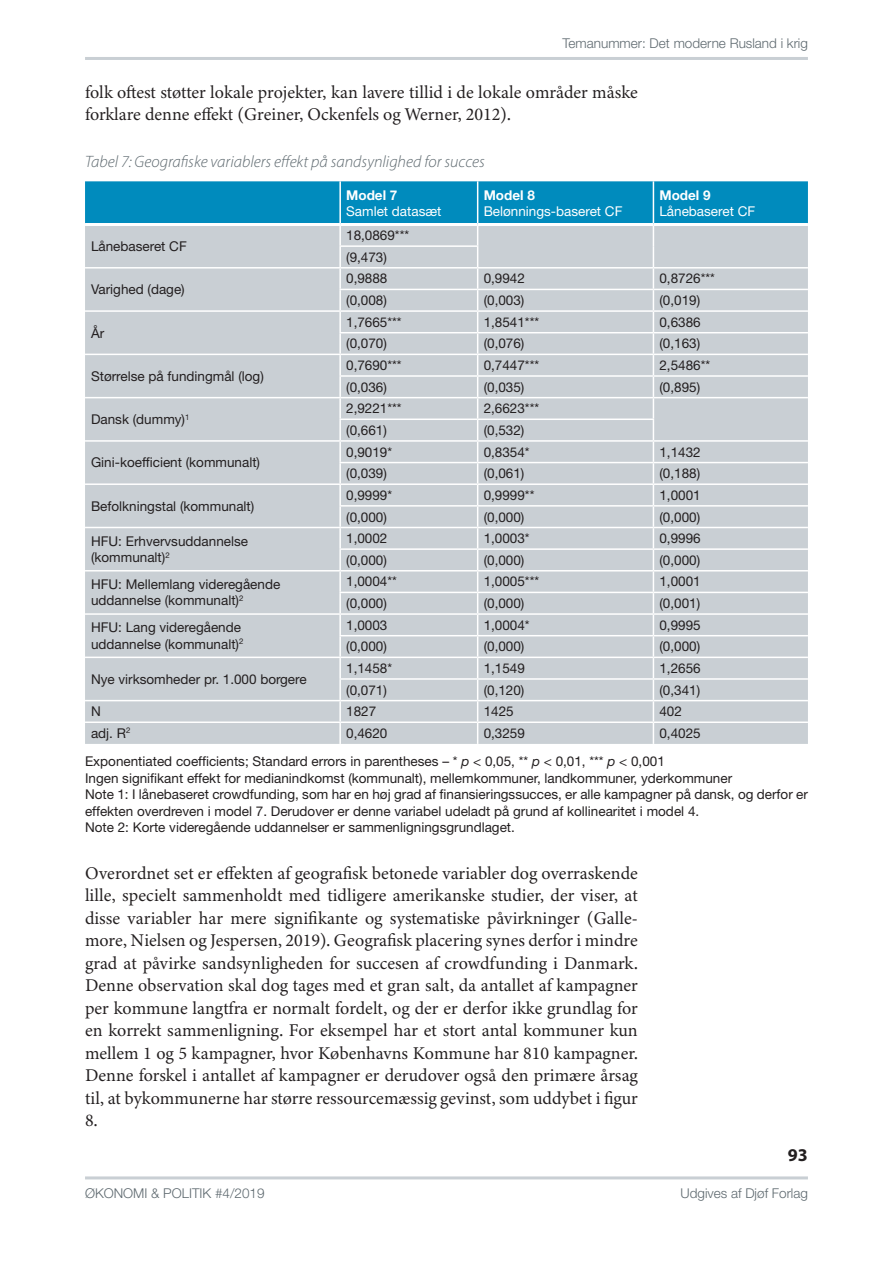
<style>
.page{position:relative;width:893px;height:1263px;background:#fff}
.page>*{position:absolute;margin:0;border:0;box-sizing:border-box;transform-origin:0 0}
.t1{font:18px/22.5px "Minion 3";color:#231f20}
.t2{font:700 18px "Myriad Pro";color:#231f20}
.t3{font:italic 300 16.5px "Myriad Pro";color:#5e696f}
.t4{font:13.5px/16.5px "Helvetica Neue LT Std";color:#231f20}
.t5{font:300 13.5px "Helvetica Neue LT Std";color:#5e696f}
.t6{font:13.5px "Helvetica Neue LT Std";color:#fff}
.t7{font:700 13.5px "Helvetica Neue LT Std";color:#fff}
.s1{font-style:italic}
</style>
<div class="page">
<hr style="left:85px;top:1176px;width:723px;height:3px;background:#c9cfd4">
<hr style="left:85px;top:57px;width:723px;height:3px;background:#c9cfd4">
<svg style="left:85px;top:181px;width:723px;height:563px;background:#bdccd4"></svg>
<hr style="left:85px;top:223px;width:255px;height:3px;background:#fff">
<hr style="left:340px;top:223px;width:138px;height:3px;background:#fff">
<hr style="left:478px;top:223px;width:175px;height:3px;background:#fff">
<hr style="left:653px;top:223px;width:155px;height:3px;background:#fff">
<p class="t5" style="left:563px;top:35px;width:247px">Temanummer: Det moderne Rusland i krig</p>
<h1 class="t1" style="left:85px;top:81px;width:554px">folk oftest støtter lokale projekter, kan lavere tillid i de lokale områder måske forklare denne effekt (Greiner, Ockenfels og Werner, 2012).</h1>
<p class="t3" style="left:85px;top:151px;width:401px">Tabel 7: Geografiske variablers effekt på sandsynlighed for succes</p>
<p class="t7" style="left:346px;top:186px;width:53px">Model 7</p>
<p class="t6" style="left:346px;top:203px;width:97px">Samlet datasæt</p>
<p class="t7" style="left:484px;top:186px;width:53px">Model 8</p>
<p class="t6" style="left:484px;top:203px;width:140px">Belønnings-baseret CF</p>
<p class="t7" style="left:659px;top:186px;width:53px">Model 9</p>
<p class="t6" style="left:659px;top:203px;width:97px">Lånebaseret CF</p>
<p class="t4" style="left:91px;top:238px;width:97px">Lånebaseret CF</p>
<p class="t4" style="left:346px;top:224px;width:65px;line-height:21.6px">18,0869*** (9,473)</p>
<p class="t4" style="left:91px;top:281px;width:95px">Varighed (dage)</p>
<p class="t4" style="left:346px;top:270px;width:43px">0,9888</p>
<p class="t4" style="left:484px;top:270px;width:43px">0,9942</p>
<p class="t4" style="left:659px;top:270px;width:57px">0,8726***</p>
<p class="t4" style="left:346px;top:292px;width:42px">(0,008)</p>
<p class="t4" style="left:484px;top:292px;width:42px">(0,003)</p>
<p class="t4" style="left:659px;top:292px;width:42px">(0,019)</p>
<p class="t4" style="left:91px;top:324px;width:15px">År</p>
<p class="t4" style="left:91px;top:368px;width:174px">Størrelse på fundingmål (log)</p>
<p class="t4" style="left:91px;top:411px;width:100px">Dansk (dummy)<sup>1</sup></p>
<p class="t4" style="left:91px;top:454px;width:171px">Gini-koefficient (kommunalt)</p>
<p class="t4" style="left:91px;top:497px;width:165px">Befolkningstal (kommunalt)</p>
<p class="t4" style="left:346px;top:313px;width:57px">1,7665***</p>
<p class="t4" style="left:484px;top:313px;width:57px">1,8541***</p>
<p class="t4" style="left:659px;top:313px;width:43px">0,6386</p>
<p class="t4" style="left:346px;top:335px;width:42px">(0,070)</p>
<p class="t4" style="left:484px;top:335px;width:42px">(0,076)</p>
<p class="t4" style="left:659px;top:335px;width:42px">(0,163)</p>
<p class="t4" style="left:346px;top:357px;width:57px">0,7690***</p>
<p class="t4" style="left:484px;top:357px;width:57px">0,7447***</p>
<p class="t4" style="left:659px;top:357px;width:52px">2,5486**</p>
<p class="t4" style="left:346px;top:378px;width:42px">(0,036)</p>
<p class="t4" style="left:484px;top:378px;width:42px">(0,035)</p>
<p class="t4" style="left:659px;top:378px;width:42px">(0,895)</p>
<p class="t4" style="left:346px;top:400px;width:57px">2,9221***</p>
<p class="t4" style="left:484px;top:400px;width:57px">2,6623***</p>
<p class="t4" style="left:346px;top:422px;width:42px">(0,661)</p>
<p class="t4" style="left:484px;top:422px;width:42px">(0,532)</p>
<p class="t4" style="left:346px;top:443px;width:48px">0,9019*</p>
<p class="t4" style="left:484px;top:443px;width:48px">0,8354*</p>
<p class="t4" style="left:659px;top:443px;width:43px">1,1432</p>
<p class="t4" style="left:346px;top:465px;width:42px">(0,039)</p>
<p class="t4" style="left:484px;top:465px;width:42px">(0,061)</p>
<p class="t4" style="left:659px;top:465px;width:42px">(0,188)</p>
<p class="t4" style="left:346px;top:487px;width:48px">0,9999*</p>
<p class="t4" style="left:484px;top:487px;width:52px">0,9999**</p>
<p class="t4" style="left:659px;top:487px;width:43px">1,0001</p>
<p class="t4" style="left:346px;top:508px;width:42px">(0,000)</p>
<p class="t4" style="left:484px;top:508px;width:42px">(0,000)</p>
<p class="t4" style="left:659px;top:508px;width:42px">(0,000)</p>
<p class="t4" style="left:91px;top:532px;width:159px">HFU: Erhvervsuddannelse (kommunalt)<sup>2</sup></p>
<p class="t4" style="left:346px;top:530px;width:43px">1,0002</p>
<p class="t4" style="left:484px;top:530px;width:48px">1,0003*</p>
<p class="t4" style="left:659px;top:530px;width:43px">0,9996</p>
<p class="t4" style="left:346px;top:551px;width:42px">(0,000)</p>
<p class="t4" style="left:484px;top:551px;width:42px">(0,000)</p>
<p class="t4" style="left:659px;top:551px;width:42px">(0,000)</p>
<p class="t4" style="left:91px;top:576px;width:191px">HFU: Mellemlang videregående uddannelse (kommunalt)<sup>2</sup></p>
<p class="t4" style="left:346px;top:573px;width:52px">1,0004**</p>
<p class="t4" style="left:484px;top:573px;width:57px">1,0005***</p>
<p class="t4" style="left:659px;top:573px;width:43px">1,0001</p>
<p class="t4" style="left:346px;top:595px;width:42px">(0,000)</p>
<p class="t4" style="left:484px;top:595px;width:42px">(0,000)</p>
<p class="t4" style="left:659px;top:595px;width:42px">(0,001)</p>
<p class="t4" style="left:91px;top:619px;width:154px">HFU: Lang videregående uddannelse (kommunalt)<sup>2</sup></p>
<p class="t4" style="left:346px;top:616px;width:43px">1,0003</p>
<p class="t4" style="left:484px;top:616px;width:48px">1,0004*</p>
<p class="t4" style="left:659px;top:616px;width:43px">0,9995</p>
<p class="t4" style="left:346px;top:638px;width:42px">(0,000)</p>
<p class="t4" style="left:484px;top:638px;width:42px">(0,000)</p>
<p class="t4" style="left:659px;top:638px;width:42px">(0,000)</p>
<p class="t4" style="left:91px;top:670px;width:217px">Nye virksomheder pr. 1.000 borgere</p>
<p class="t4" style="left:346px;top:660px;width:48px">1,1458*</p>
<p class="t4" style="left:484px;top:660px;width:43px">1,1549</p>
<p class="t4" style="left:659px;top:660px;width:43px">1,2656</p>
<p class="t4" style="left:346px;top:681px;width:42px">(0,071)</p>
<p class="t4" style="left:484px;top:681px;width:42px">(0,120)</p>
<p class="t4" style="left:659px;top:681px;width:42px">(0,341)</p>
<p class="t4" style="left:91px;top:703px;width:11px">N</p>
<p class="t4" style="left:346px;top:703px;width:32px">1827</p>
<p class="t4" style="left:484px;top:703px;width:32px">1425</p>
<p class="t4" style="left:659px;top:703px;width:24px">402</p>
<p class="t4" style="left:91px;top:725px;width:41px">adj. R<sup>2</sup></p>
<p class="t4" style="left:346px;top:725px;width:43px">0,4620</p>
<p class="t4" style="left:484px;top:725px;width:43px">0,3259</p>
<p class="t4" style="left:85px;top:719px;width:617px;line-height:28.3px;text-indent:574px">0,4025<br>Exponentiated coefficients; Standard errors in parentheses – * <span class="s1">p</span> &lt; 0,05, ** <span class="s1">p</span> &lt; 0,01, *** <span class="s1">p</span> &lt; 0,001</p>
<p class="t4" style="left:85px;top:769px;width:724px">Ingen signifikant effekt for medianindkomst (kommunalt), mellemkommuner, landkommuner, yderkommuner<br>Note 1: I lånebaseret crowdfunding, som har en høj grad af finansieringssucces, er alle kampagner på dansk, og derfor er effekten overdreven i model 7. Derudover er denne variabel udeladt på grund af kollinearitet i model 4.<br>Note 2: Korte videregående uddannelser er sammenligningsgrundlaget.</p>
<p class="t1" style="left:85px;top:861px;width:554px;text-align:justify">Overordnet set er effekten af geografisk betonede variabler dog overraskende lille, specielt sammenholdt med tidligere amerikanske studier, der viser, at disse variabler har mere signifikante og systematiske påvirkninger (Galle&shy;more, Nielsen og Jespersen, 2019). Geografisk placering synes derfor i mindre grad at påvirke sandsynligheden for succesen af crowdfunding i Danmark.<br>Denne observation skal dog tages med et gran salt, da antallet af kampagner per kommune langtfra er normalt fordelt, og der er derfor ikke grundlag for en korrekt sammenligning. For eksempel har et stort antal kommuner kun mellem 1 og 5 kampagner, hvor Københavns Kommune har 810 kampagner.<br>Denne forskel i antallet af kampagner er derudover også den primære årsag til, at bykommunerne har større ressourcemæssig gevinst, som uddybet i figur 8.</p>
<h1 class="t2" style="left:788px;top:1143px;width:21px">93</h1>
<p class="t5" style="left:85px;top:1185px;width:181px">ØKONOMI &amp; POLITIK #4/2019</p>
<p class="t5" style="left:681px;top:1185px;width:129px">Udgives af Djøf Forlag</p>
</div>
